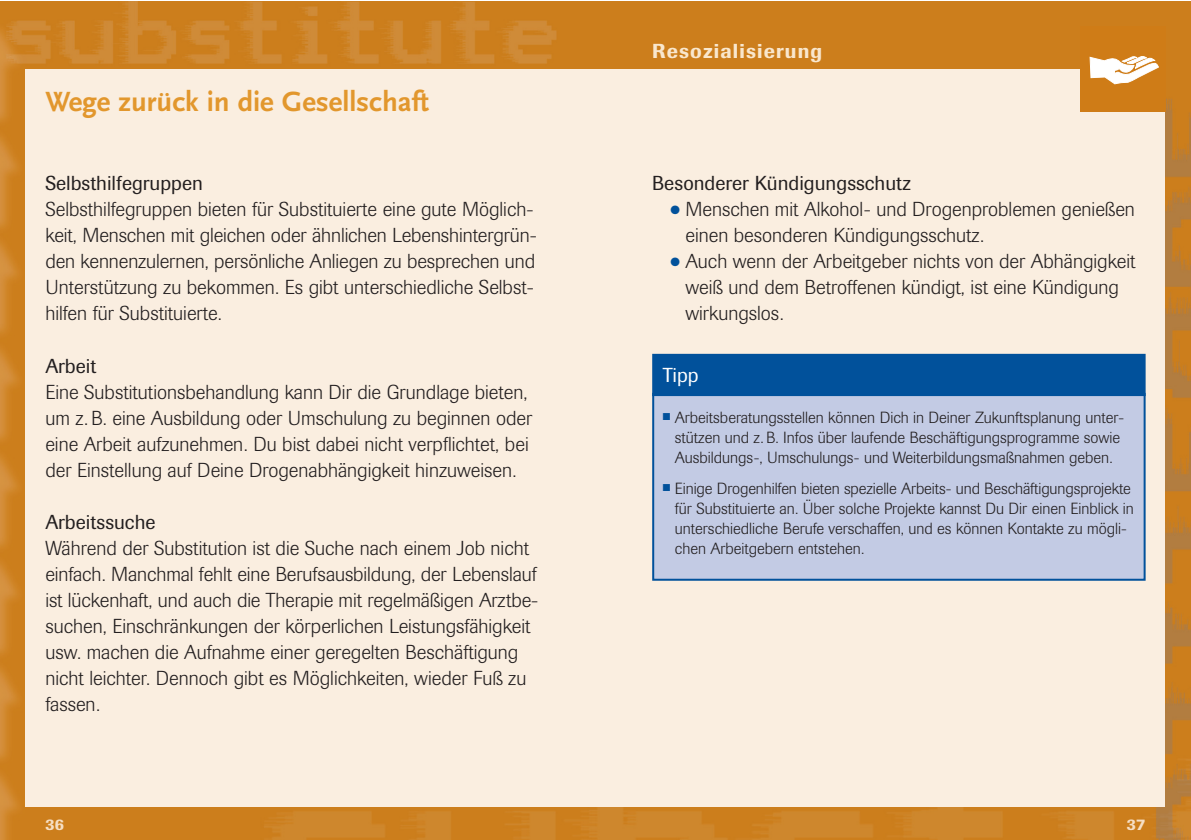
<style>
.page{position:relative;width:1191px;height:840px;background:#fff}
.page>*{position:absolute;margin:0;border:0;box-sizing:border-box;transform-origin:0 0}
.t1{font:700 29px "Scala Sans";color:#e2972d}
.t2{font:300 20px/26px "Berthold Imago BQ";color:#231f20}
.t3{font:20px "Berthold Imago BQ";color:#231f20}
.t4{font:500 20px "Berthold Imago BQ";letter-spacing:.06em;color:#f9e7cd}
.t5{font:20px "Berthold Imago BQ";color:#fff}
.t6{font:300 16px/20px "Berthold Imago BQ";color:#231f20;text-align:center}
.t7{font:500 16px "Berthold Imago BQ";color:#f6dfc5}
.s1{color:#01519b}
</style>
<div class="page">
<img style="left:0;top:1px;width:1191px;height:838px">
<div style="left:26px;top:69px;width:1139px;height:737px;background:#faeee0"></div>
<svg style="left:1080px;top:27px;width:85px;height:85px;background:#d7923e"></svg>
<div style="left:653px;top:393px;width:491px;height:186px;background:#c3cbe4"></div>
<div style="left:652px;top:392px;width:493px;height:188px;border:2px solid #01519b"></div>
<div style="left:653px;top:354px;width:491px;height:41px;background:#01519b"></div>
<div style="left:652px;top:353px;width:493px;height:43px;border:2px solid #01519b"></div>
<h1 class="t1" style="left:45px;top:90px;width:385px">Wege zurück in die Gesellschaft</h1>
<p class="t3" style="left:45px;top:176px;width:159px">Selbsthilfegruppen</p>
<p class="t2" style="left:45px;top:198px;width:493px">Selbsthilfegruppen bieten für Substituierte eine gute Möglich&shy;keit, Menschen mit gleichen oder ähnlichen Lebenshintergrün&shy;den kennenzulernen, persönliche Anliegen zu besprechen und Unterstützung zu bekommen. Es gibt unterschiedliche Selbst&shy;hilfen für Substituierte.</p>
<p class="t3" style="left:45px;top:358px;width:52px">Arbeit</p>
<p class="t2" style="left:45px;top:380px;width:488px">Eine Substitutionsbehandlung kann Dir die Grundlage bieten, um z. B. eine Ausbildung oder Umschulung zu beginnen oder eine Arbeit aufzunehmen. Du bist dabei nicht verpflichtet, bei der Einstellung auf Deine Drogenabhängigkeit hinzuweisen.</p>
<p class="t3" style="left:45px;top:514px;width:112px">Arbeitssuche</p>
<p class="t2" style="left:45px;top:536px;width:494px">Während der Substitution ist die Suche nach einem Job nicht einfach. Manchmal fehlt eine Berufsausbildung, der Lebenslauf ist lückenhaft, und auch die Therapie mit regelmäßigen Arztbe&shy;suchen, Einschränkungen der körperlichen Leistungsfähigkeit usw. machen die Aufnahme einer geregelten Beschäftigung nicht leichter. Dennoch gibt es Möglichkeiten, wieder Fuß zu fassen.</p>
<p class="t7" style="left:45px;top:818px;width:20px">36</p>
<p class="t4" style="left:652px;top:45px;width:171px">Resozialisierung</p>
<p class="t3" style="left:652px;top:176px;width:260px">Besonderer Kündigungsschutz</p>
<p class="t2" style="left:685px;top:198px;width:451px;text-indent:-15px"><span class="s1">●</span> Menschen mit Alkohol- und Drogenproblemen genießen einen besonderen Kündigungsschutz.</p>
<p class="t2" style="left:685px;top:250px;width:451px;text-indent:-15px"><span class="s1">●</span> Auch wenn der Arbeitgeber nichts von der Abhängigkeit weiß und dem Betroffenen kündigt, ist eine Kündigung wirkungslos.</p>
<p class="t5" style="left:662px;top:368px;width:38px">Tipp</p>
<p class="t6" style="left:662px;top:409px;width:463px"><sup>■</sup> Arbeitsberatungsstellen können Dich in Deiner Zukunftsplanung unter&shy;stützen und z. B. Infos über laufende Beschäftigungsprogramme sowie<br>Ausbildungs-, Umschulungs- und Weiterbildungsmaßnahmen geben.</p>
<p class="t6" style="left:675px;top:480px;width:460px;text-align:left;text-indent:-12px"><sup>■</sup> Einige Drogenhilfen bieten spezielle Arbeits- und Beschäftigungsprojekte für Substituierte an. Über solche Projekte kannst Du Dir einen Einblick in unterschiedliche Berufe verschaffen, und es können Kontakte zu mögli&shy;chen Arbeitgebern entstehen.</p>
<p class="t7" style="left:1127px;top:818px;width:20px">37</p>
</div>
